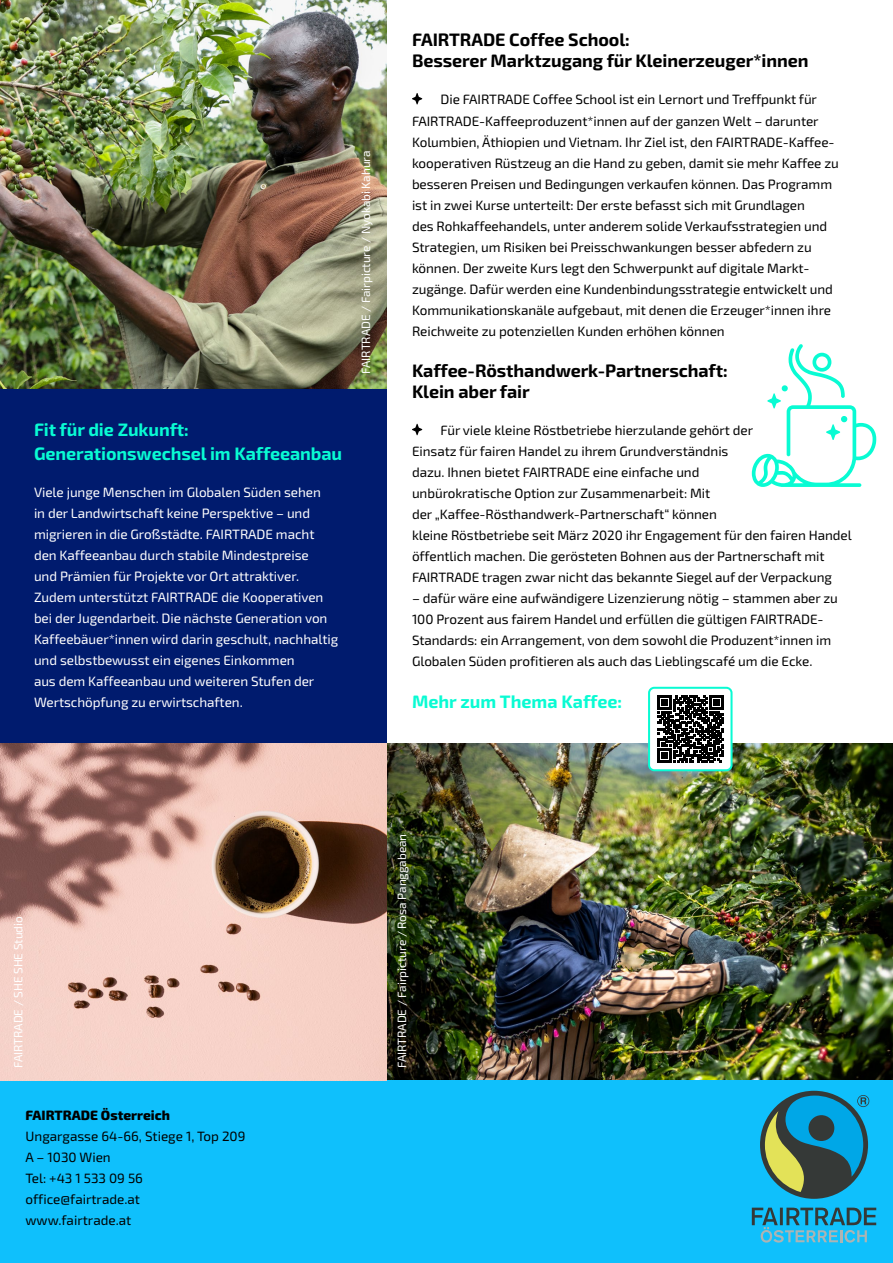
<style>
.page{position:relative;width:893px;height:1263px;background:#fff}
.page>*{position:absolute;margin:0;border:0;box-sizing:border-box;transform-origin:0 0}
.t1{font:700 18px/21px "Exo 2";letter-spacing:-.005em;color:#000}
.t2{font:700 18px/24px "Exo 2";letter-spacing:-.005em;color:#09fbd3}
.t3{font:13.5px/21px "Exo 2";letter-spacing:-.005em;color:#000}
.t4{font:13.5px/21px "Exo 2";letter-spacing:-.005em;color:#fff}
.t5{font:800 13.5px "Exo 2";color:#000}
.t6{font:12px "Exo 2";letter-spacing:-.005em;color:#fff}
</style>
<div class="page">
<img style="left:563px;top:743px;width:330px;height:337px">
<img style="left:386px;top:743px;width:177px;height:337px">
<div style="left:0;top:388px;width:386px;height:692px;background:#001b6e"></div>
<img style="left:0;top:0;width:386px;height:388px">
<svg style="left:412px;top:93px;width:10px;height:12px"></svg>
<svg style="left:412px;top:424px;width:10px;height:11px"></svg>
<div style="left:0;top:1080px;width:893px;height:183px;background:#0fc0fc"></div>
<svg style="left:752px;top:344px;width:124px;height:143px"></svg>
<img style="left:0;top:743px;width:386px;height:337px">
<div style="left:649px;top:688px;width:82px;height:82px;background:#fff;border-radius:5px"></div>
<svg style="left:657px;top:696px;width:66px;height:66px"></svg>
<div style="left:648px;top:687px;width:84px;height:84px;border:2px solid #09fbd3;border-radius:5px"></div>
<svg style="left:752px;top:1091px;width:124px;height:151px"></svg>
<h1 class="t2" style="left:34px;top:418px;width:310px">Fit für die Zukunft:<br>Generationswechsel im Kaffeeanbau</h1>
<p class="t4" style="left:34px;top:482px;width:306px">Viele junge Menschen im Globalen Süden sehen<br>in der Landwirtschaft keine Perspektive – und migrieren in die Großstädte. FAIRTRADE macht den Kaffeeanbau durch stabile Mindestpreise<br>und Prämien für Projekte vor Ort attraktiver.<br>Zudem unterstützt FAIRTRADE die Kooperativen bei der Jugendarbeit. Die nächste Generation von Kaffeebäuer*innen wird darin geschult, nachhaltig und selbstbewusst ein eigenes Einkommen<br>aus dem Kaffeeanbau und weiteren Stufen der Wertschöpfung zu erwirtschaften.</p>
<p class="t6" style="left:359px;top:374px;width:225px;rotate:-90deg">FAIRTRADE / Fairpicture / Nyokabi Kahura</p>
<h1 class="t1" style="left:412px;top:30px;width:398px">FAIRTRADE Coffee School:<br>Besserer Marktzugang für Kleinerzeuger*innen</h1>
<p class="t3" style="left:412px;top:90px;width:428px;text-indent:28px">Die FAIRTRADE Coffee School ist ein Lernort und Treffpunkt für FAIRTRADE-Kaffeeproduzent*innen auf der ganzen Welt – darunter Kolumbien, Äthiopien und Vietnam. Ihr Ziel ist, den FAIRTRADE-Kaffee&shy;kooperativen Rüstzeug an die Hand zu geben, damit sie mehr Kaffee zu besseren Preisen und Bedingungen verkaufen können. Das Programm ist in zwei Kurse unterteilt: Der erste befasst sich mit Grundlagen<br>des Rohkaffeehandels, unter anderem solide Verkaufsstrategien und Strategien, um Risiken bei Preisschwankungen besser abfedern zu können. Der zweite Kurs legt den Schwerpunkt auf digitale Markt&shy;zugänge. Dafür werden eine Kundenbindungsstrategie entwickelt und Kommunikationskanäle aufgebaut, mit denen die Erzeuger*innen ihre Reichweite zu potenziellen Kunden erhöhen können</p>
<h1 class="t1" style="left:412px;top:361px;width:317px">Kaffee-Rösthandwerk-Partnerschaft:<br>Klein aber fair</h1>
<p class="t3" style="left:412px;top:420px;width:441px;text-indent:28px">Für viele kleine Röstbetriebe hierzulande gehört der<br>Einsatz für fairen Handel zu ihrem Grundverständnis<br>dazu. Ihnen bietet FAIRTRADE eine einfache und<br>unbürokratische Option zur Zusammenarbeit: Mit<br>der „Kaffee-Rösthandwerk-Partnerschaft“ können<br>kleine Röstbetriebe seit März 2020 ihr Engagement für den fairen Handel öffentlich machen. Die gerösteten Bohnen aus der Partnerschaft mit FAIRTRADE tragen zwar nicht das bekannte Siegel auf der Verpackung</p>
<p class="t3" style="left:412px;top:588px;width:427px">– dafür wäre eine aufwändigere Lizenzierung nötig – stammen aber zu 100 Prozent aus fairem Handel und erfüllen die gültigen FAIRTRADE-Standards: ein Arrangement, von dem sowohl die Produzent*innen im Globalen Süden profitieren als auch das Lieblingscafé um die Ecke.</p>
<h1 class="t2" style="left:412px;top:690px;width:212px">Mehr zum Thema Kaffee:</h1>
<p class="t6" style="left:11px;top:1068px;width:153px;rotate:-90deg">FAIRTRADE / SHE SHE Studio</p>
<p class="t5" style="left:26px;top:1107px;width:146px">FAIRTRADE Österreich</p>
<p class="t3" style="left:26px;top:1126px;width:221px">Ungargasse 64-66, Stiege 1, Top 209<br>A – 1030 Wien<br>Tel: +43 1 533 09 56 office@fairtrade.at www.fairtrade.at</p>
<p class="t6" style="left:395px;top:1068px;width:236px;rotate:-90deg">FAIRTRADE / Fairpicture / Rosa Panggabean</p>
</div>
